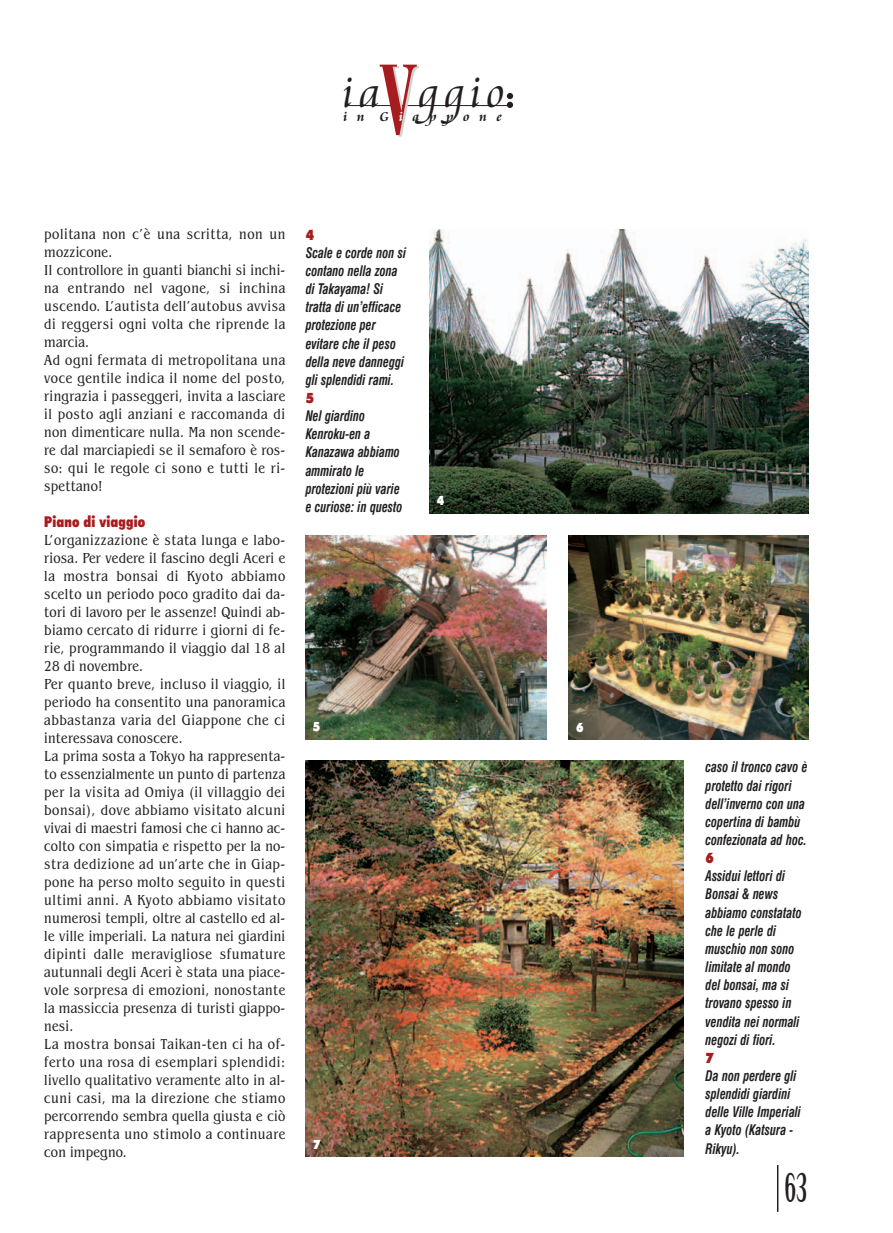
<style>
.page{position:relative;width:893px;height:1233px;background:#fff}
.page>*{position:absolute;margin:0;border:0;box-sizing:border-box;transform-origin:0 0}
.t1{font:300 46.8px "Cataneo BT";letter-spacing:.105em;color:#231f20}
.t2{font:39px "Birch";color:#231f20}
.t3{font:condensed 15px/18px "Benguiat IT Cby BT";letter-spacing:.03em;color:#231f20}
.t4{font:900 condensed 15px "Futura BT";letter-spacing:.015em;color:#a61c1f}
.t5{font:italic 700 condensed 14.25px/18.1px "Swiss 721 BT";color:#231f20;scale:.85 1}
.t6{font:900 14.25px "Futura BT";color:#a61c1f;scale:.85 1}
.t7{font:700 14.1px "Cataneo BT";color:#231f20}
.t8{font:900 12.75px "Futura BT";color:#fff;scale:.85 1}
.s1{font-family:"Modern 735 BT Roman A";font-weight:400;font-size:93.6px;color:#a61c1f}
.s2{color:#fff}
</style>
<div class="page">
<hr style="left:777px;top:1165px;width:1px;height:47px;background:#231f20">
<img style="left:429px;top:229px;width:379px;height:285px">
<img style="left:306px;top:535px;width:240px;height:204px">
<img style="left:568px;top:535px;width:240px;height:204px">
<img style="left:306px;top:761px;width:377px;height:396px">
<hr style="left:347px;top:105px;width:162px;height:1px;background:#231f20">
<svg style="left:507px;top:93px;width:6px;height:15px"></svg>
<h1 class="t1" style="left:343px;top:71px;width:164px"><span class="s1">V</span>ia ggio</h1>
<p class="t7" style="left:343px;top:110px;width:160px">i n G <span class="s2">i</span>a p p o n e</p>
<p class="t3" style="left:44px;top:227px;width:242px">politana non c’è una scritta, non un mozzicone.<br>Il controllore in guanti bianchi si inchi&shy;na entrando nel vagone, si inchina uscendo. L’autista dell’autobus avvisa di reggersi ogni volta che riprende la marcia.<br>Ad ogni fermata di metropolitana una voce gentile indica il nome del posto, ringrazia i passeggeri, invita a lasciare il posto agli anziani e raccomanda di non dimenticare nulla. Ma non scende&shy;re dal marciapiedi se il semaforo è ros&shy;so: qui le regole ci sono e tutti le ri&shy;spettano!</p>
<p class="t4" style="left:44px;top:516px;width:103px">Piano di viaggio</p>
<p class="t3" style="left:44px;top:533px;width:242px">L’organizzazione è stata lunga e labo&shy;riosa. Per vedere il fascino degli Aceri e la mostra bonsai di Kyoto abbiamo scelto un periodo poco gradito dai da&shy;tori di lavoro per le assenze! Quindi ab&shy;biamo cercato di ridurre i giorni di fe&shy;rie, programmando il viaggio dal 18 al 28 di novembre.<br>Per quanto breve, incluso il viaggio, il periodo ha consentito una panoramica abbastanza varia del Giappone che ci interessava conoscere.<br>La prima sosta a Tokyo ha rappresenta&shy;to essenzialmente un punto di partenza per la visita ad Omiya (il villaggio dei bonsai), dove abbiamo visitato alcuni vivai di maestri famosi che ci hanno ac&shy;colto con simpatia e rispetto per la no&shy;stra dedizione ad un’arte che in Giap&shy;pone ha perso molto seguito in questi ultimi anni. A Kyoto abbiamo visitato numerosi templi, oltre al castello ed al&shy;le ville imperiali. La natura nei giardini dipinti dalle meravigliose sfumature autunnali degli Aceri è stata una piace&shy;vole sorpresa di emozioni, nonostante la massiccia presenza di turisti giappo&shy;nesi.<br>La mostra bonsai Taikan-ten ci ha of&shy;ferto una rosa di esemplari splendidi: livello qualitativo veramente alto in al&shy;cuni casi, ma la direzione che stiamo percorrendo sembra quella giusta e ciò rappresenta uno stimolo a continuare con impegno.</p>
<p class="t6" style="left:306px;top:229px;width:11px">4</p>
<p class="t5" style="left:306px;top:245px;width:120px">Scale e corde non si contano nella zona di Takayama! Si tratta di un’efficace protezione per evitare che il peso della neve danneggi gli splendidi rami.</p>
<p class="t6" style="left:306px;top:392px;width:11px">5</p>
<p class="t5" style="left:306px;top:408px;width:115px">Nel giardino<br>Kenroku-en a<br>Kanazawa abbiamo ammirato le protezioni più varie e curiose: in questo</p>
<p class="t8" style="left:437px;top:495px;width:10px">4</p>
<p class="t8" style="left:313px;top:721px;width:10px">5</p>
<p class="t8" style="left:576px;top:722px;width:10px">6</p>
<p class="t8" style="left:313px;top:1139px;width:10px">7</p>
<p class="t5" style="left:705px;top:759px;width:122px">caso il tronco cavo è protetto dai rigori dell’inverno con una copertina di bambù confezionata ad hoc.</p>
<p class="t6" style="left:705px;top:852px;width:11px">6</p>
<p class="t5" style="left:705px;top:868px;width:114px">Assidui lettori di<br>Bonsai &amp; news abbiamo constatato che le perle di muschio non sono limitate al mondo del bonsai, ma si trovano spesso in vendita nei normali negozi di fiori.</p>
<p class="t6" style="left:705px;top:1052px;width:11px">7</p>
<p class="t5" style="left:705px;top:1068px;width:114px">Da non perdere gli splendidi giardini delle Ville Imperiali a Kyoto (Katsura -<br>Rikyu).</p>
<h2 class="t2" style="left:784px;top:1172px;width:24px">63</h2>
</div>
